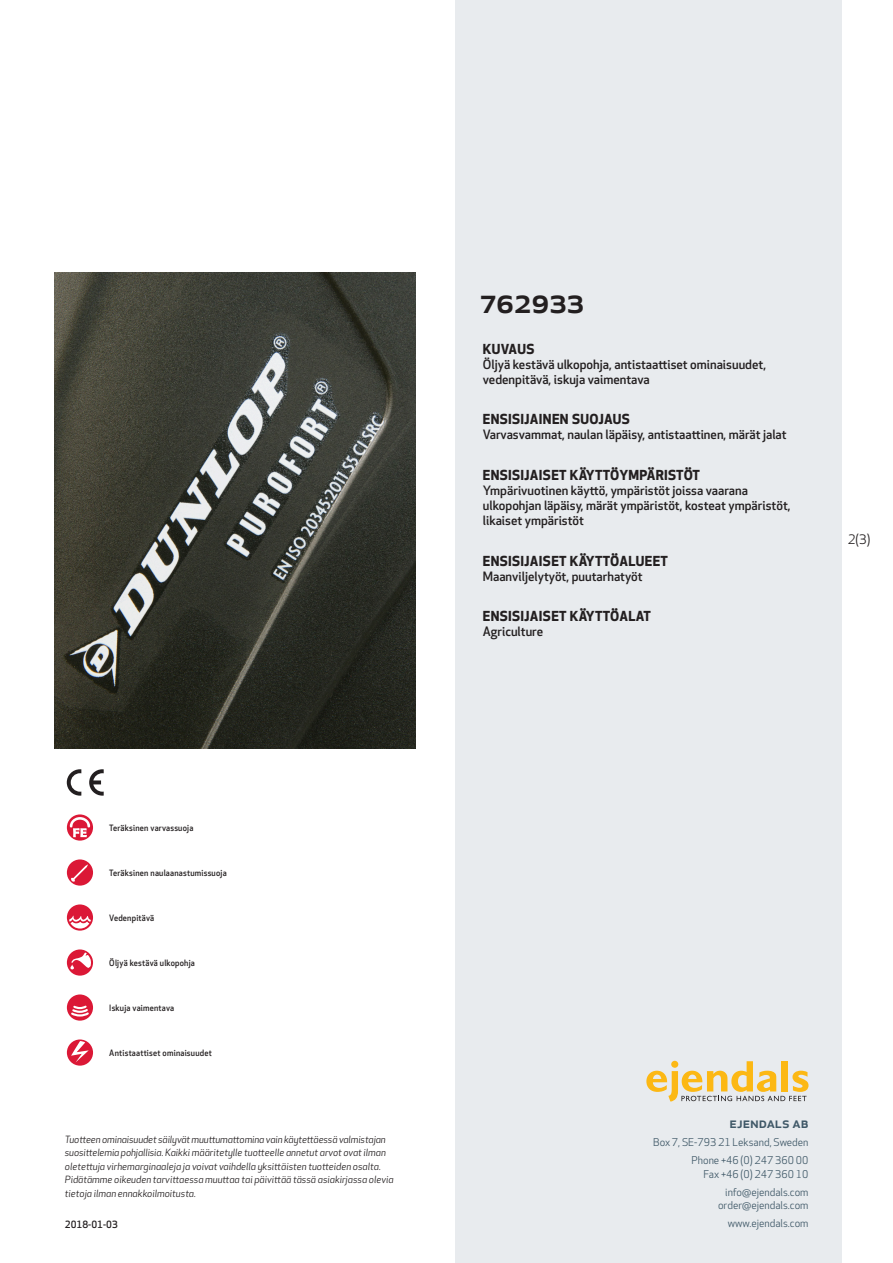
<style>
.page{position:relative;width:893px;height:1263px;background:#fff}
.page>*{position:absolute;margin:0;border:0;box-sizing:border-box;transform-origin:0 0}
.prodname{font:500 34.5px "Apex New";color:#231f20}
.t1{font:500 15px "Apex New";color:#405968}
.Funktion_body{font:700 13.5px "Apex New";letter-spacing:.025em;color:#231f20}
.t2{font:12.75px "Apex New";color:#231f20}
.Funktion_body-2{font:500 12.6px/15px "Apex New";color:#231f20}
.t3{font:10.5px/18px "Apex New";color:#405968;text-align:right}
.t4{font:italic 9.75px/13.5px "Apex New";color:#231f20}
.Sidfot_datum{font:500 9.75px "Apex New";color:#231f20}
.Artikel{font:500 8.55px "Apex New";letter-spacing:.025em;color:#231f20;scale:.95 1}
</style>
<div class="page">
<div style="left:455px;top:0;width:387px;height:1263px;background:#e8ebee"></div>
<svg style="left:646px;top:1061px;width:162px;height:40px"></svg>
<svg style="left:67px;top:814px;width:26px;height:27px"></svg>
<svg style="left:70px;top:817px;width:20px;height:20px"></svg>
<div style="left:67px;top:859px;width:26px;height:27px;background:#db1836;border-radius:50%"></div>
<svg style="left:71px;top:864px;width:17px;height:18px"></svg>
<div style="left:67px;top:904px;width:26px;height:27px;background:#db1836;border-radius:50%"></div>
<svg style="left:69px;top:916px;width:22px;height:12px"></svg>
<svg style="left:67px;top:949px;width:26px;height:27px"></svg>
<svg style="left:70px;top:952px;width:21px;height:17px"></svg>
<div style="left:67px;top:994px;width:26px;height:27px;background:#db1836;border-radius:50%"></div>
<svg style="left:69px;top:1005px;width:22px;height:13px"></svg>
<svg style="left:67px;top:1039px;width:26px;height:27px"></svg>
<svg style="left:71px;top:1041px;width:18px;height:21px"></svg>
<svg style="left:89px;top:769px;width:15px;height:27px"></svg>
<svg style="left:67px;top:769px;width:14px;height:27px"></svg>
<img style="left:54px;top:272px;width:361px;height:476px">
<p class="Artikel" style="left:109px;top:822px;width:90px">Teräksinen varvassuoja</p>
<p class="Artikel" style="left:109px;top:867px;width:125px">Teräksinen naulaanastumissuoja</p>
<p class="Artikel" style="left:109px;top:912px;width:49px">Vedenpitävä</p>
<p class="Artikel" style="left:109px;top:957px;width:92px">Öljyä kestävä ulkopohja</p>
<p class="Artikel" style="left:109px;top:1002px;width:70px">Iskuja vaimentava</p>
<p class="Artikel" style="left:109px;top:1047px;width:109px">Antistaattiset ominaisuudet</p>
<p class="t4" style="left:65px;top:1132px;width:330px">Tuotteen ominaisuudet säilyvät muuttumattomina vain käytettäessä valmistajan suosittelemia pohjallisia. Kaikki määritetylle tuotteelle annetut arvot ovat ilman oletettuja virhemarginaaleja ja voivat vaihdella yksittäisten tuotteiden osalta.<br>Pidätämme oikeuden tarvittaessa muuttaa tai päivittää tässä asiakirjassa olevia tietoja ilman ennakkoilmoitusta.</p>
<p class="Sidfot_datum" style="left:65px;top:1218px;width:54px">2018-01-03</p>
<p class="prodname" style="left:480px;top:277px;width:105px">762933</p>
<p class="Funktion_body" style="left:483px;top:339px;width:53px">KUVAUS</p>
<p class="Funktion_body-2" style="left:483px;top:356px;width:285px">Öljyä kestävä ulkopohja, antistaattiset ominaisuudet, vedenpitävä, iskuja vaimentava</p>
<p class="Funktion_body" style="left:483px;top:410px;width:149px">ENSISIJAINEN SUOJAUS</p>
<p class="Funktion_body-2" style="left:483px;top:427px;width:305px">Varvasvammat, naulan läpäisy, antistaattinen, märät jalat</p>
<p class="Funktion_body" style="left:483px;top:465px;width:219px">ENSISIJAISET KÄYTTÖYMPÄRISTÖT</p>
<p class="Funktion_body-2" style="left:483px;top:483px;width:309px">Ympärivuotinen käyttö, ympäristöt joissa vaarana ulkopohjan läpäisy, märät ympäristöt, kosteat ympäristöt, likaiset ympäristöt</p>
<p class="Funktion_body" style="left:483px;top:551px;width:187px">ENSISIJAISET KÄYTTÖALUEET</p>
<p class="Funktion_body-2" style="left:483px;top:568px;width:161px">Maanviljelytyöt, puutarhatyöt</p>
<p class="Funktion_body" style="left:483px;top:607px;width:170px">ENSISIJAISET KÄYTTÖALAT</p>
<p class="Funktion_body-2" style="left:483px;top:624px;width:62px">Agriculture</p>
<p class="t2" style="left:848px;top:531px;width:24px">2(3)</p>
<h2 class="t1" style="left:729px;top:1113px;width:80px">ejendals ab</h2>
<p class="t3" style="left:653px;top:1133px;width:157px">Box 7, SE-793 21 Leksand, Sweden<br>Phone +46 (0) 247 360 00</p>
<p class="t3" style="left:703px;top:1165px;width:107px">Fax +46 (0) 247 360 10 info@ejendals.com</p>
<p class="t3" style="left:718px;top:1196px;width:92px">order@ejendals.com</p>
<p class="t3" style="left:728px;top:1215px;width:82px">www.ejendals.com</p>
</div>
